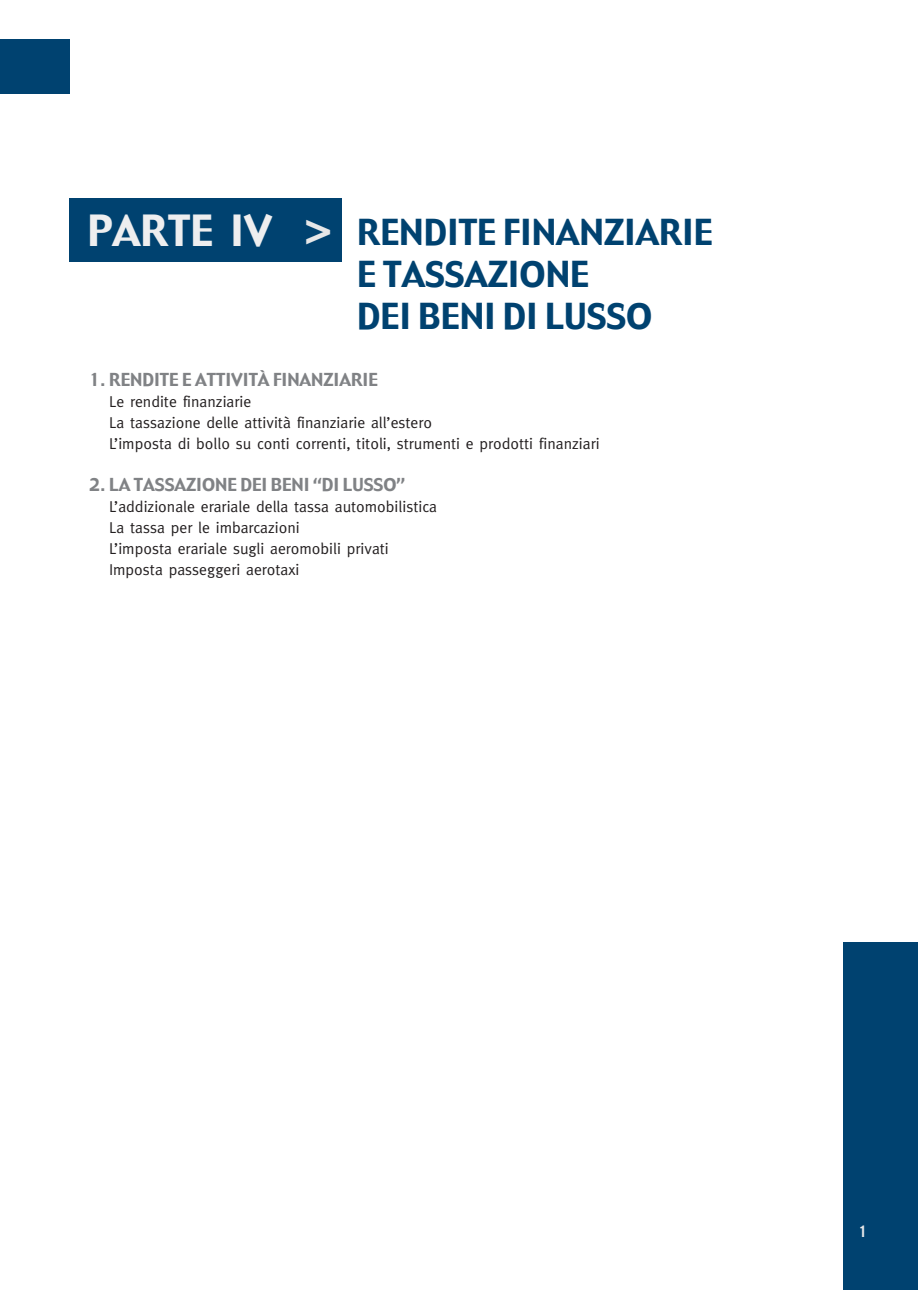
<style>
.page{position:relative;width:918px;height:1290px;background:#fff}
.page>*{position:absolute;margin:0;border:0;box-sizing:border-box;transform-origin:0 0}
.t1{font:35px/42px "Gadget";color:#004270}
.t2{font:17.5px "Gadget";color:#808285}
.t3{font:15.75px/21px "Meta";color:#231f20}
.t4{font:700 15.75px "Trade Gothic";color:#e6e7e8}
.s1{font-size:42px;color:#eeeeef}
.s2{font-family:"Trade Gothic";font-weight:700;font-size:43.75px;color:#e6e7e8}
</style>
<div class="page">
<div style="left:843px;top:943px;width:75px;height:347px;background:#004270"></div>
<div style="left:69px;top:198px;width:273px;height:64px;background:#004270"></div>
<div style="left:0;top:40px;width:69px;height:54px;background:#004270"></div>
<h1 class="t1" style="left:357px;top:211px;width:357px;text-indent:-270px"><span class="s1">PARTE IV</span> <span class="s2">&gt;</span> RENDITE FINANZIARIE<br>E TASSAZIONE<br>DEI BENI DI LUSSO</h1>
<p class="t2" style="left:89px;top:369px;width:290px">1. RENDITE E ATTIVITÀ FINANZIARIE</p>
<p class="t3" style="left:109px;top:392px;width:492px">Le rendite finanziarie<br>La tassazione delle attività finanziarie all’estero<br>L’imposta di bollo su conti correnti, titoli, strumenti e prodotti finanziari</p>
<p class="t2" style="left:89px;top:474px;width:317px">2. LA TASSAZIONE DEI BENI “DI LUSSO”</p>
<p class="t3" style="left:109px;top:497px;width:329px">L’addizionale erariale della tassa automobilistica La tassa per le imbarcazioni<br>L’imposta erariale sugli aeromobili privati Imposta passeggeri aerotaxi</p>
<p class="t4" style="left:858px;top:1226px;width:10px">1</p>
</div>
